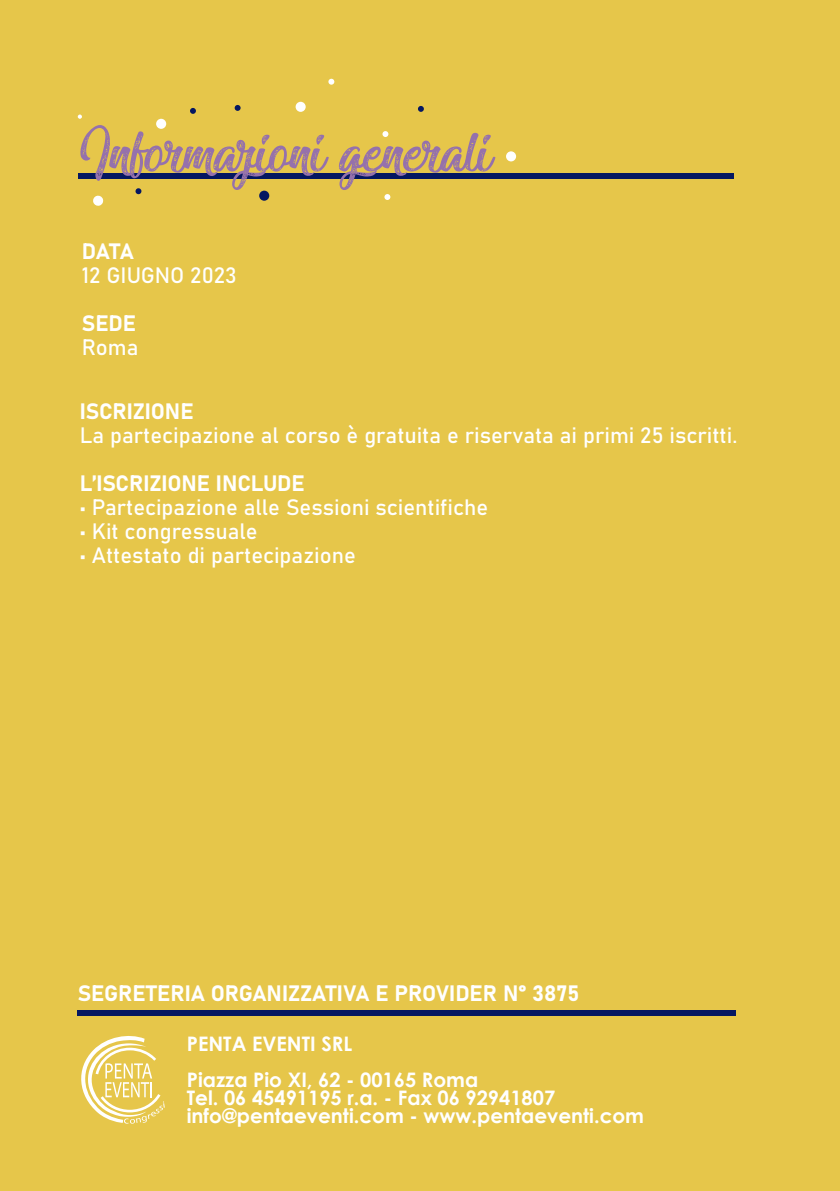
<style>
.page{position:relative;width:840px;height:1191px;background:#fff}
.page>*{position:absolute;margin:0;border:0;box-sizing:border-box;transform-origin:0 0}
.t1{font:76px "Miraculous&Christmas";color:#9571ac}
.t2{font:22px "Bahnschrift";color:#fff}
.t3{font:700 20px "Century Gothic";color:#fff}
</style>
<div class="page">
<div style="left:0;top:0;width:839px;height:1191px;background:#e6c64a"></div>
<svg style="left:81px;top:1036px;width:84px;height:87px"></svg>
<div style="left:78px;top:1009px;width:657px;height:6px;background:#051761"></div>
<div style="left:78px;top:173px;width:654px;height:6px;background:#051761"></div>
<div style="left:156px;top:119px;width:10px;height:10px;background:#fff;border-radius:50%"></div>
<div style="left:295px;top:102px;width:10px;height:10px;background:#fff;border-radius:50%"></div>
<div style="left:505px;top:151px;width:11px;height:10px;background:#fff;border-radius:50%"></div>
<svg style="left:418px;top:106px;width:5px;height:6px"></svg>
<svg style="left:234px;top:105px;width:6px;height:6px"></svg>
<svg style="left:382px;top:131px;width:6px;height:6px"></svg>
<svg style="left:78px;top:115px;width:4px;height:4px"></svg>
<svg style="left:190px;top:108px;width:6px;height:6px"></svg>
<svg style="left:328px;top:79px;width:6px;height:6px"></svg>
<svg style="left:93px;top:195px;width:11px;height:11px"></svg>
<div style="left:135px;top:188px;width:7px;height:6px;background:#051761;border-radius:2px"></div>
<div style="left:259px;top:191px;width:10px;height:10px;background:#051761;border-radius:50%"></div>
<svg style="left:384px;top:194px;width:6px;height:6px"></svg>
<p class="t1" style="left:78px;top:112px;width:416px">Informazioni generali</p>
<p class="t2" style="left:82px;top:235px;width:53px">DATA</p>
<p class="t2" style="left:82px;top:259px;width:156px">12 GIUGNO 2023</p>
<p class="t2" style="left:82px;top:307px;width:55px">SEDE</p>
<p class="t2" style="left:82px;top:331px;width:58px">Roma</p>
<p class="t2" style="left:80px;top:395px;width:115px">ISCRIZIONE</p>
<p class="t2" style="left:80px;top:419px;width:658px">La partecipazione al corso è gratuita e riservata ai primi 25 iscritti.</p>
<p class="t2" style="left:80px;top:467px;width:226px">L’ISCRIZIONE INCLUDE</p>
<p class="t2" style="left:80px;top:491px;width:409px">• Partecipazione alle Sessioni scientifiche</p>
<p class="t2" style="left:80px;top:515px;width:179px">• Kit congressuale</p>
<p class="t2" style="left:80px;top:539px;width:277px">• Attestato di partecipazione</p>
<p class="t2" style="left:78px;top:976px;width:503px">SEGRETERIA ORGANIZZATIVA E PROVIDER N° 3875</p>
<p class="t3" style="left:187px;top:1028px;width:167px">PENTA EVENTI SRL</p>
<p class="t3" style="left:187px;top:1064px;width:293px">Piazza Pio XI, 62 - 00165 Roma</p>
<p class="t3" style="left:187px;top:1082px;width:369px">Tel. 06 45491195 r.a. - Fax 06 92941807</p>
<p class="t3" style="left:187px;top:1100px;width:458px">info@pentaeventi.com - www.pentaeventi.com</p>
</div>
